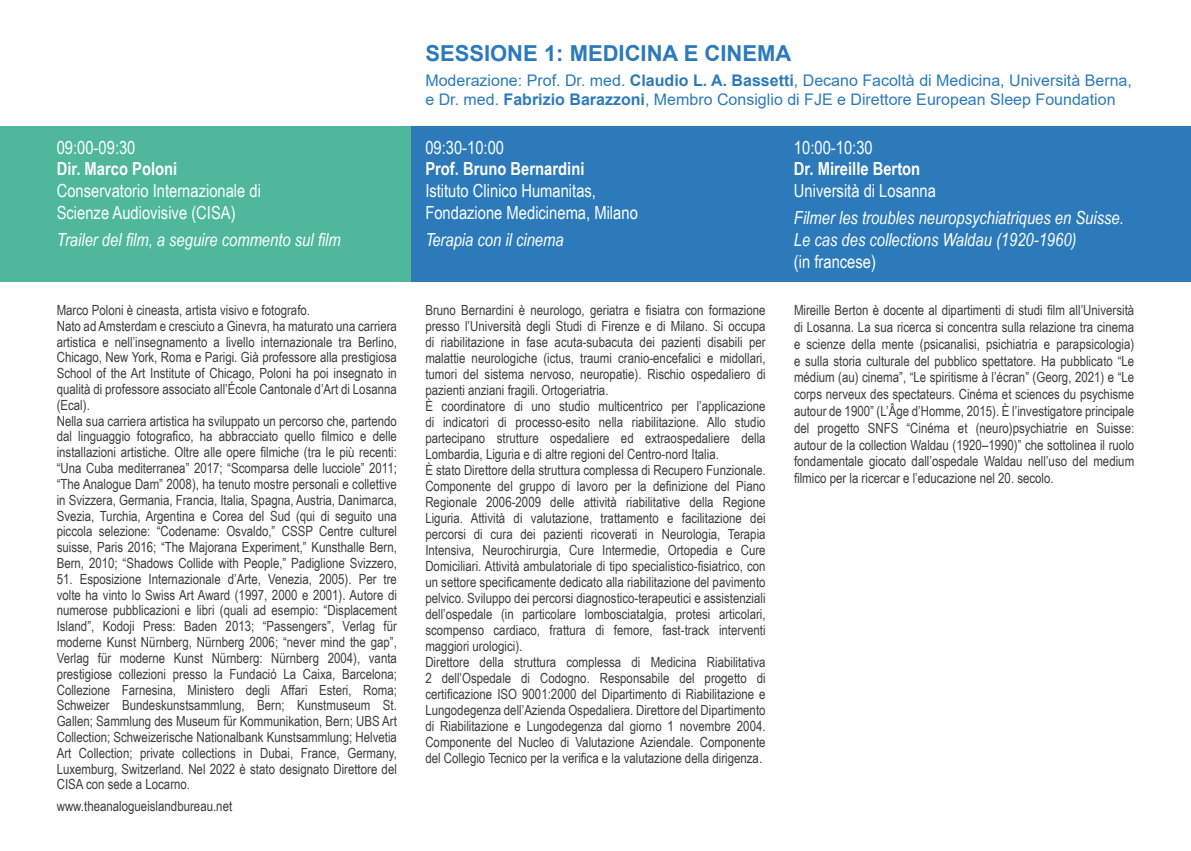
<style>
.page{position:relative;width:1191px;height:851px;background:#fff}
.page>*{position:absolute;margin:0;border:0;box-sizing:border-box;transform-origin:0 0}
.t1{font:700 22px "Arial";color:#2c7aba}
.t2{font:18px/21.6px "Arial Narrow";color:#fff}
.t3{font:italic 18px/21.6px "Arial Narrow";color:#fff}
.t4{font:700 18px "Arial Narrow";color:#fff}
.t5{font:16px/19.2px "Arial";color:#2c7aba}
.t6{font:14px/15.8px "Arial Narrow";color:#3c3c3b}
.s1{font-weight:700}
</style>
<div class="page">
<div style="left:0;top:126px;width:411px;height:156px;background:#4eb79c"></div>
<div style="left:411px;top:126px;width:780px;height:156px;background:#2c7aba"></div>
<p class="t2" style="left:57px;top:136px;width:80px">09:00-09:30</p>
<p class="t4" style="left:57px;top:155px;width:122px">Dir. Marco Poloni</p>
<p class="t2" style="left:57px;top:179px;width:206px">Conservatorio Internazionale di<br>Scienze Audiovisive (CISA)</p>
<p class="t3" style="left:57px;top:228px;width:285px">Trailer del film, a seguire commento sul film</p>
<p class="t6" style="left:57px;top:301px;width:342px">Marco Poloni è cineasta, artista visivo e fotografo.<br>Nato ad Amsterdam e cresciuto a Ginevra, ha maturato una carriera artistica e nell’insegnamento a livello internazionale tra Berlino, Chicago, New York, Roma e Parigi. Già professore alla prestigiosa School of the Art Institute of Chicago, Poloni ha poi insegnato in qualità di professore associato all’École Cantonale d’Art di Losanna (Ecal).<br>Nella sua carriera artistica ha sviluppato un percorso che, partendo dal linguaggio fotografico, ha abbracciato quello filmico e delle installazioni artistiche. Oltre alle opere filmiche (tra le più recenti: “Una Cuba mediterranea” 2017; “Scomparsa delle lucciole” 2011; “The Analogue Dam” 2008), ha tenuto mostre personali e collettive in Svizzera, Germania, Francia, Italia, Spagna, Austria, Danimarca, Svezia, Turchia, Argentina e Corea del Sud (qui di seguito una piccola selezione: “Codename: Osvaldo,” CSSP Centre culturel suisse, Paris 2016; “The Majorana Experiment,” Kunsthalle Bern, Bern, 2010; “Shadows Collide with People,” Padiglione Svizzero,</p>
<p class="t6" style="left:57px;top:570px;width:342px;text-align:justify">51. Esposizione Internazionale d’Arte, Venezia, 2005). Per tre volte ha vinto lo Swiss Art Award (1997, 2000 e 2001). Autore di numerose pubblicazioni e libri (quali ad esempio: “Displacement Island”, Kodoji Press: Baden 2013; “Passengers”, Verlag für moderne Kunst Nürnberg, Nürnberg 2006; “never mind the gap”, Verlag für moderne Kunst Nürnberg: Nürnberg 2004), vanta prestigiose collezioni presso la Fundació La Caixa, Barcelona; Collezione Farnesina, Ministero degli Affari Esteri, Roma; Schweizer Bundeskunstsammlung, Bern; Kunstmuseum St.<br>Gallen; Sammlung des Museum für Kommunikation, Bern; UBS Art Collection; Schweizerische Nationalbank Kunstsammlung; Helvetia Art Collection; private collections in Dubai, France, Germany, Luxemburg, Switzerland. Nel 2022 è stato designato Direttore del CISA con sede a Locarno.</p>
<p class="t6" style="left:57px;top:797px;width:177px">www.theanalogueislandbureau.net</p>
<h1 class="t1" style="left:425px;top:38px;width:367px">SESSIONE 1: MEDICINA E CINEMA</h1>
<p class="t5" style="left:425px;top:70px;width:708px">Moderazione: Prof. Dr. med. <span class="s1">Claudio L. A. Bassetti</span>, Decano Facoltà di Medicina, Università Berna, e Dr. med. <span class="s1">Fabrizio Barazzoni</span>, Membro Consiglio di FJE e Direttore European Sleep Foundation</p>
<p class="t2" style="left:425px;top:136px;width:80px">09:30-10:00</p>
<p class="t4" style="left:425px;top:155px;width:161px">Prof. Bruno Bernardini</p>
<p class="t2" style="left:425px;top:179px;width:214px">Istituto Clinico Humanitas,<br>Fondazione Medicinema, Milano</p>
<p class="t3" style="left:425px;top:228px;width:140px">Terapia con il cinema</p>
<p class="t2" style="left:794px;top:136px;width:80px">10:00-10:30</p>
<p class="t4" style="left:794px;top:155px;width:128px">Dr. Mireille Berton</p>
<p class="t2" style="left:794px;top:179px;width:143px">Università di Losanna</p>
<p class="t3" style="left:794px;top:207px;width:331px">Filmer les troubles neuropsychiatriques en Suisse.<br>Le cas des collections Waldau (1920-1960)</p>
<p class="t2" style="left:794px;top:250px;width:84px">(in francese)</p>
<p class="t6" style="left:425px;top:301px;width:342px">Bruno Bernardini è neurologo, geriatra e fisiatra con formazione presso l’Università degli Studi di Firenze e di Milano. Si occupa di riabilitazione in fase acuta-subacuta dei pazienti disabili per malattie neurologiche (ictus, traumi cranio-encefalici e midollari, tumori del sistema nervoso, neuropatie). Rischio ospedaliero di pazienti anziani fragili. Ortogeriatria.<br>È coordinatore di uno studio multicentrico per l’applicazione di indicatori di processo-esito nella riabilitazione. Allo studio partecipano strutture ospedaliere ed extraospedaliere della Lombardia, Liguria e di altre regioni del Centro-nord Italia.<br>È stato Direttore della struttura complessa di Recupero Funzionale.<br>Componente del gruppo di lavoro per la definizione del Piano Regionale 2006-2009 delle attività riabilitative della Regione Liguria. Attività di valutazione, trattamento e facilitazione dei percorsi di cura dei pazienti ricoverati in Neurologia, Terapia Intensiva, Neurochirurgia, Cure Intermedie, Ortopedia e Cure Domiciliari. Attività ambulatoriale di tipo specialistico-fisiatrico, con un settore specificamente dedicato alla riabilitazione del pavimento pelvico. Sviluppo dei percorsi diagnostico-terapeutici e assistenziali dell’ospedale (in particolare lombosciatalgia, protesi articolari, scompenso cardiaco, frattura di femore, fast-track interventi maggiori urologici).<br>Direttore della struttura complessa di Medicina Riabilitativa 2 dell’Ospedale di Codogno. Responsabile del progetto di certificazione ISO 9001:2000 del Dipartimento di Riabilitazione e Lungodegenza dell’Azienda Ospedaliera. Direttore del Dipartimento di Riabilitazione e Lungodegenza dal giorno 1 novembre 2004.<br>Componente del Nucleo di Valutazione Aziendale. Componente del Collegio Tecnico per la verifica e la valutazione della dirigenza.</p>
<p class="t6" style="left:794px;top:301px;width:342px;line-height:16.8px;text-align:justify">Mireille Berton è docente al dipartimenti di studi film all’Università di Losanna. La sua ricerca si concentra sulla relazione tra cinema e scienze della mente (psicanalisi, psichiatria e parapsicologia) e sulla storia culturale del pubblico spettatore. Ha pubblicato “Le médium (au) cinema”, “Le spiritisme à l’écran” (Georg, 2021) e “Le corps nerveux des spectateurs. Cinéma et sciences du psychisme autour de 1900” (L’Âge d’Homme, 2015). È l’investigatore principale del progetto SNFS “Cinéma et (neuro)psychiatrie en Suisse: autour de la collection Waldau (1920–1990)” che sottolinea il ruolo fondamentale giocato dall’ospedale Waldau nell’uso del medium filmico per la ricercar e l’educazione nel 20. secolo.</p>
</div>
